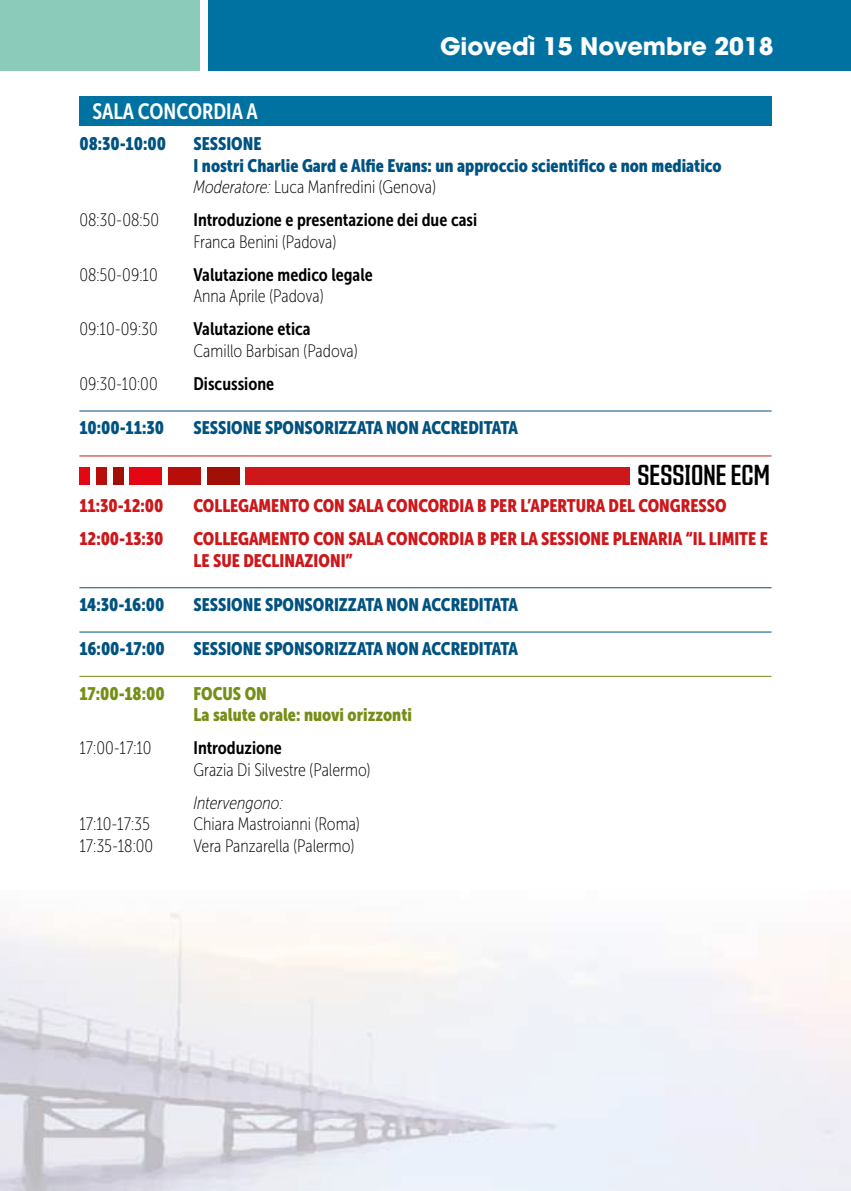
<style>
.page{position:relative;width:851px;height:1191px;background:#fff}
.page>*{position:absolute;margin:0;border:0;box-sizing:border-box;transform-origin:0 0}
.t1{font:28px "Countach";color:#000}
.t2{font:700 24px "Avant Garde";color:#fff}
.t3{font:22px "Museo Sans Cond 700";color:#fff}
.t4{font:18px "Museo Sans Cond 100";color:#000}
.t5{font:18px/21.6px "Museo Sans Cond 900";color:#005280}
.t6{font:18px/21.6px "Museo Sans Cond 900";color:#cd171a}
.t7{font:18px "Museo Sans Cond 700";color:#000}
.t8{font:18px/21.6px "Museo Sans Cond 900";color:#748f17}
.t9{font:italic 18px "Museo Sans Cond 100";color:#000}
.s1{font-style:italic}
</style>
<div class="page">
<img style="left:0;top:913px;width:850px;height:278px">
<div style="left:208px;top:0;width:642px;height:71px;background:#0072a1"></div>
<div style="left:0;top:0;width:200px;height:71px;background:#8bcbb9"></div>
<hr style="left:79px;top:410px;width:692px;height:1px;background:#005280">
<hr style="left:79px;top:455px;width:692px;height:1px;background:#cd171a">
<hr style="left:79px;top:587px;width:692px;height:1px;background:#005280">
<hr style="left:79px;top:631px;width:692px;height:1px;background:#005280">
<hr style="left:79px;top:676px;width:692px;height:1px;background:#748f17">
<div style="left:79px;top:96px;width:692px;height:30px;background:#0072a1"></div>
<div style="left:79px;top:467px;width:11px;height:18px;background:#e30613"></div>
<div style="left:245px;top:467px;width:384px;height:18px;background:#cd171a"></div>
<div style="left:96px;top:467px;width:11px;height:18px;background:#b70e0c"></div>
<div style="left:113px;top:467px;width:10px;height:18px;background:#a11007"></div>
<div style="left:129px;top:467px;width:33px;height:18px;background:#e30613"></div>
<div style="left:168px;top:467px;width:33px;height:18px;background:#b70e0c"></div>
<div style="left:206px;top:467px;width:33px;height:18px;background:#a11007"></div>
<h2 class="t2" style="left:440px;top:30px;width:335px">Giovedì 15 Novembre 2018</h2>
<p class="t3" style="left:92px;top:99px;width:167px">SALA CONCORDIA A</p>
<p class="t5" style="left:79px;top:133px;width:88px">08:30-10:00</p>
<p class="t5" style="left:193px;top:133px;width:529px">SESSIONE<br>I nostri Charlie Gard e Alfie Evans: un approccio scientifico e non mediatico</p>
<p class="t4" style="left:193px;top:177px;width:244px"><span class="s1">Moderatore:</span> Luca Manfredini (Genova)</p>
<p class="t4" style="left:79px;top:210px;width:81px">08:30-08:50</p>
<p class="t7" style="left:193px;top:210px;width:285px">Introduzione e presentazione dei due casi</p>
<p class="t4" style="left:193px;top:232px;width:144px">Franca Benini (Padova)</p>
<p class="t4" style="left:79px;top:265px;width:80px">08:50-09:10</p>
<p class="t7" style="left:193px;top:264px;width:181px">Valutazione medico legale</p>
<p class="t4" style="left:193px;top:287px;width:132px">Anna Aprile (Padova)</p>
<p class="t4" style="left:79px;top:319px;width:80px">09:10-09:30</p>
<p class="t7" style="left:193px;top:319px;width:118px">Valutazione etica</p>
<p class="t4" style="left:193px;top:341px;width:166px">Camillo Barbisan (Padova)</p>
<p class="t4" style="left:79px;top:374px;width:80px">09:30-10:00</p>
<p class="t7" style="left:193px;top:374px;width:82px">Discussione</p>
<p class="t5" style="left:79px;top:417px;width:86px">10:00-11:30</p>
<p class="t5" style="left:193px;top:417px;width:326px">SESSIONE SPONSORIZZATA NON ACCREDITATA</p>
<h1 class="t1" style="left:637px;top:457px;width:134px">SESSIONE ECM</h1>
<p class="t6" style="left:79px;top:495px;width:85px">11:30-12:00</p>
<p class="t6" style="left:193px;top:495px;width:534px">COLLEGAMENTO CON SALA CONCORDIA B PER L’APERTURA DEL CONGRESSO</p>
<p class="t6" style="left:79px;top:528px;width:86px">12:00-13:30</p>
<p class="t6" style="left:193px;top:528px;width:576px">COLLEGAMENTO CON SALA CONCORDIA B PER LA SESSIONE PLENARIA “IL LIMITE E<br>LE SUE DECLINAZIONI”</p>
<p class="t5" style="left:79px;top:594px;width:86px">14:30-16:00</p>
<p class="t5" style="left:193px;top:594px;width:326px">SESSIONE SPONSORIZZATA NON ACCREDITATA</p>
<p class="t5" style="left:79px;top:638px;width:87px">16:00-17:00</p>
<p class="t5" style="left:193px;top:638px;width:326px">SESSIONE SPONSORIZZATA NON ACCREDITATA</p>
<p class="t8" style="left:79px;top:682px;width:87px">17:00-18:00</p>
<p class="t8" style="left:193px;top:682px;width:220px">FOCUS ON<br>La salute orale: nuovi orizzonti</p>
<p class="t4" style="left:79px;top:738px;width:74px">17:00-17:10</p>
<p class="t7" style="left:193px;top:738px;width:90px">Introduzione</p>
<p class="t4" style="left:193px;top:760px;width:178px">Grazia Di Silvestre (Palermo)</p>
<p class="t9" style="left:193px;top:793px;width:91px">Intervengono:</p>
<p class="t4" style="left:79px;top:814px;width:72px">17:10-17:35</p>
<p class="t4" style="left:193px;top:814px;width:168px">Chiara Mastroianni (Roma)</p>
<p class="t4" style="left:79px;top:836px;width:75px">17:35-18:00</p>
<p class="t4" style="left:193px;top:836px;width:162px">Vera Panzarella (Palermo)</p>
</div>
